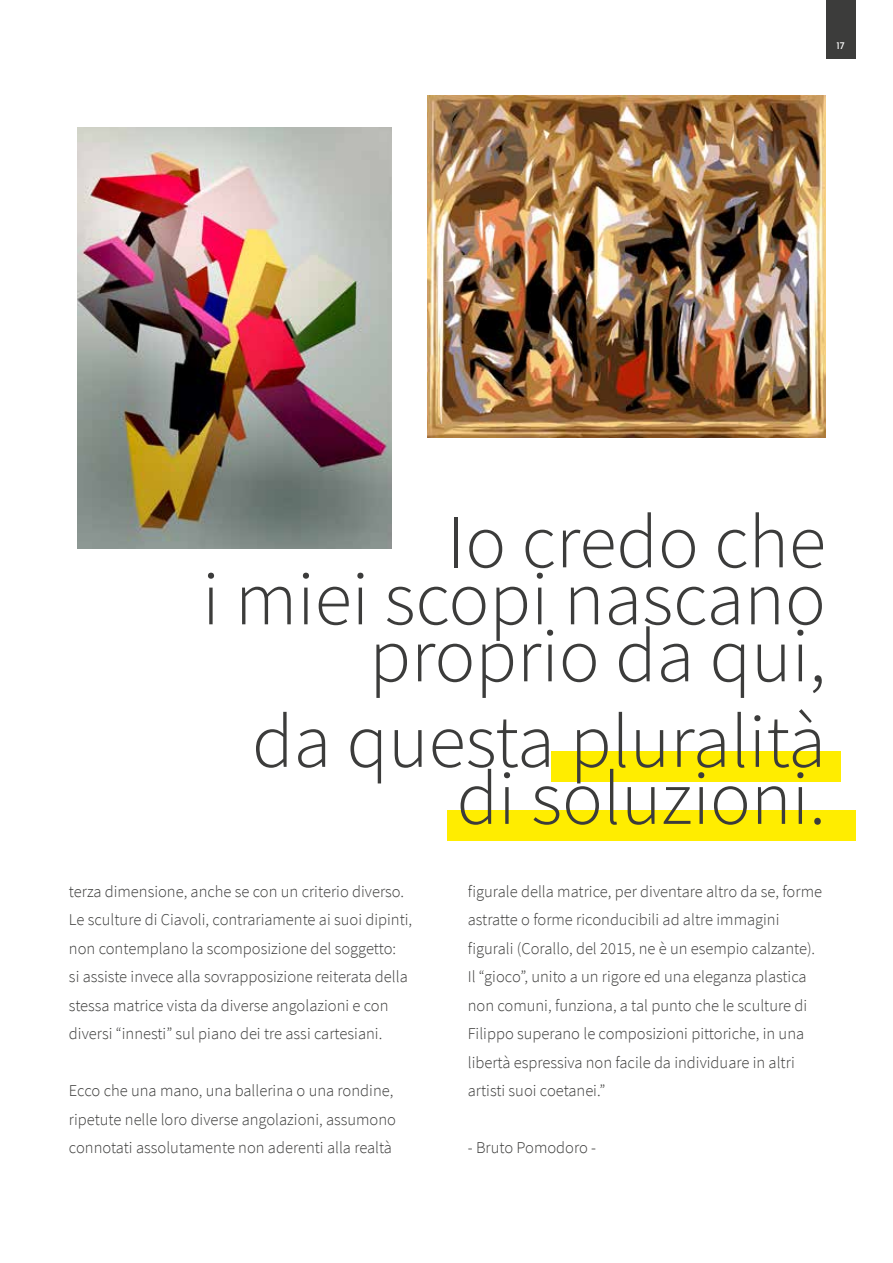
<style>
.page{position:relative;width:893px;height:1263px;background:#fff}
.page>*{position:absolute;margin:0;border:0;box-sizing:border-box;transform-origin:0 0}
.t1{font:300 76.5px/57px "Source Sans Pro";color:#3c3c3b;text-align:right}
.t2{font:300 16.5px/28.5px "Source Sans Pro";color:#3c3c3b}
.t3{font:10.2px "Josefin Sans";color:#fff}
</style>
<div class="page">
<div style="left:826px;top:0;width:29px;height:59px;background:#3c3c3b"></div>
<div style="left:552px;top:751px;width:289px;height:31px;background:#ffed00"></div>
<div style="left:447px;top:810px;width:408px;height:30px;background:#ffed00"></div>
<img style="left:427px;top:96px;width:398px;height:341px">
<img style="left:77px;top:128px;width:314px;height:420px">
<p class="t3" style="left:836px;top:37px;width:10px">17</p>
<h1 class="t1" style="left:202px;top:513px;width:625px">Io credo che<br>i miei scopi nascano proprio da qui,</h1>
<h1 class="t1" style="left:252px;top:713px;width:575px">da questa pluralità di soluzioni.</h1>
<p class="t2" style="left:69px;top:877px;width:345px">terza dimensione, anche se con un criterio diverso.<br>Le sculture di Ciavoli, contrariamente ai suoi dipinti, non contemplano la scomposizione del soggetto:<br>si assiste invece alla sovrapposizione reiterata della stessa matrice vista da diverse angolazioni e con diversi “innesti” sul piano dei tre assi cartesiani.</p>
<p class="t2" style="left:69px;top:1077px;width:329px">Ecco che una mano, una ballerina o una rondine, ripetute nelle loro diverse angolazioni, assumono connotati assolutamente non aderenti alla realtà</p>
<p class="t2" style="left:468px;top:877px;width:356px">figurale della matrice, per diventare altro da se, forme astratte o forme riconducibili ad altre immagini figurali (Corallo, del 2015, ne è un esempio calzante).<br>Il “gioco”, unito a un rigore ed una eleganza plastica non comuni, funziona, a tal punto che le sculture di Filippo superano le composizioni pittoriche, in una libertà espressiva non facile da individuare in altri artisti suoi coetanei.”</p>
<p class="t2" style="left:468px;top:1134px;width:130px">- Bruto Pomodoro -</p>
</div>
